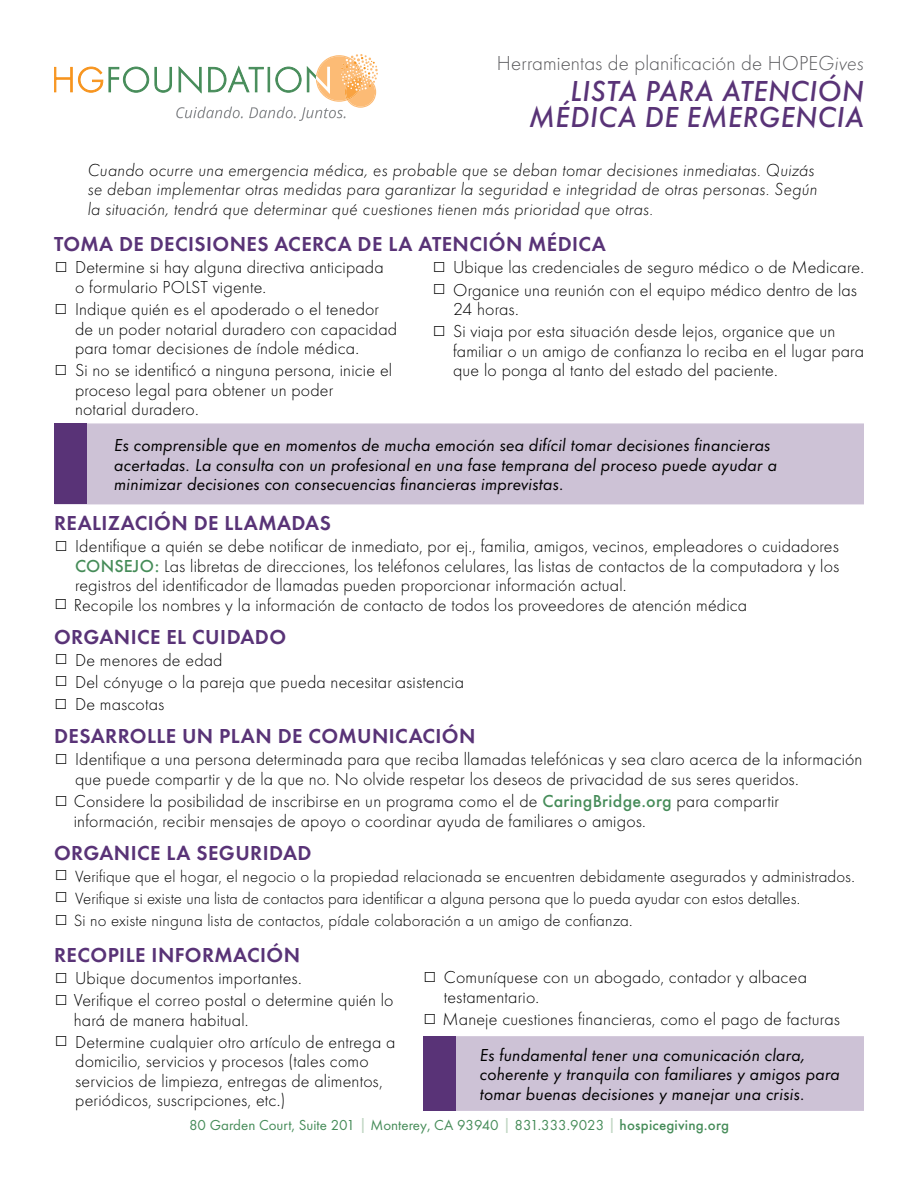
<style>
.page{position:relative;width:918px;height:1188px;background:#fff}
.page>*{position:absolute;margin:0;border:0;box-sizing:border-box;transform-origin:0 0}
.t1{font:italic 500 30px/25.5px "Function Pro";letter-spacing:.02em;color:#593377;text-align:right}
.t2{font:600 21px "Function Pro";letter-spacing:.02em;color:#593377}
.t3{font:300 21px "Function Pro";letter-spacing:.005em;color:#58585b}
.t4{font:300 18px/19.5px "Function Pro";letter-spacing:.01em;color:#000}
.t5{font:italic 18px/19.5px "Function Pro";letter-spacing:.01em;color:#000}
.t6{font:italic 300 18px/19.5px "Function Pro";letter-spacing:.01em;color:#000}
.t7{font:300 16.8px/22.2px "Function Pro";letter-spacing:.01em;color:#000}
.t8{font:15px "Function Pro";color:#468c59}
.s1{font-style:italic}
.s2{font-weight:500;color:#468c59}
.s3{font-weight:400;font-style:italic}
.s4{font-size:18px;color:#bdd4c0}
.s5{font-weight:500}
</style>
<div class="page">
<div style="left:55px;top:423px;width:809px;height:81px;background:#cdc2d6"></div>
<div style="left:54px;top:424px;width:32px;height:80px;background:#593377"></div>
<div style="left:423px;top:1036px;width:441px;height:75px;background:#cdc2d6"></div>
<div style="left:423px;top:1036px;width:32px;height:75px;background:#593377"></div>
<svg style="left:54px;top:54px;width:324px;height:67px"></svg>
<p class="t3" style="left:497px;top:51px;width:369px">Herramientas de planificación de HOPE<span class="s1">Gives</span></p>
<h1 class="t1" style="left:529px;top:78px;width:336px">LISTA PARA ATENCIÓN<br>MÉDICA DE EMERGENCIA</h1>
<p class="t6" style="left:88px;top:160px;width:731px">Cuando ocurre una emergencia médica, es probable que se deban tomar decisiones inmediatas. Quizás se deban implementar otras medidas para garantizar la seguridad e integridad de otras personas. Según la situación, tendrá que determinar qué cuestiones tienen más prioridad que otras.</p>
<p class="t2" style="left:54px;top:232px;width:553px">TOMA DE DECISIONES ACERCA DE LA ATENCIÓN MÉDICA</p>
<p class="t4" style="left:75px;top:258px;width:310px;text-indent:-21px">☐ Determine si hay alguna directiva anticipada o formulario POLST vigente.</p>
<p class="t4" style="left:75px;top:300px;width:324px;text-indent:-21px">☐ Indique quién es el apoderado o el tenedor de un poder notarial duradero con capacidad para tomar decisiones de índole médica.</p>
<p class="t4" style="left:75px;top:361px;width:319px;text-indent:-21px">☐ Si no se identificó a ninguna persona, inicie el proceso legal para obtener un poder<br>notarial duradero.</p>
<p class="t4" style="left:432px;top:257px;width:434px;line-height:22.2px">☐ Ubique las credenciales de seguro médico o de Medicare. ☐ Organice una reunión con el equipo médico dentro de las</p>
<p class="t4" style="left:432px;top:298px;width:405px;line-height:22.2px;text-indent:21px">24 horas.<br>☐ Si viaja por esta situación desde lejos, organice que un</p>
<p class="t4" style="left:453px;top:341px;width:412px">familiar o un amigo de confianza lo reciba en el lugar para que lo ponga al tanto del estado del paciente.</p>
<p class="t5" style="left:114px;top:436px;width:664px">Es comprensible que en momentos de mucha emoción sea difícil tomar decisiones financieras acertadas. La consulta con un profesional en una fase temprana del proceso puede ayudar a minimizar decisiones con consecuencias financieras imprevistas.</p>
<p class="t2" style="left:54px;top:510px;width:278px">REALIZACIÓN DE LLAMADAS</p>
<p class="t4" style="left:54px;top:537px;width:786px">☐ Identifique a quién se debe notificar de inmediato, por ej., familia, amigos, vecinos, empleadores o cuidadores</p>
<p class="t4" style="left:75px;top:556px;width:766px"><span class="s2">CONSEJO:</span> Las libretas de direcciones, los teléfonos celulares, las listas de contactos de la computadora y los</p>
<p class="t4" style="left:75px;top:576px;width:553px">registros del identificador de llamadas pueden proporcionar información actual.</p>
<p class="t4" style="left:54px;top:595px;width:695px">☐ Recopile los nombres y la información de contacto de todos los proveedores de atención médica</p>
<p class="t2" style="left:54px;top:624px;width:234px">ORGANICE EL CUIDADO</p>
<p class="t4" style="left:54px;top:649px;width:412px;line-height:22.2px">☐ De menores de edad<br>☐ Del cónyuge o la pareja que pueda necesitar asistencia ☐ De mascotas</p>
<p class="t2" style="left:54px;top:723px;width:423px">DESARROLLE UN PLAN DE COMUNICACIÓN</p>
<p class="t4" style="left:75px;top:750px;width:789px;text-indent:-21px">☐ Identifique a una persona determinada para que reciba llamadas telefónicas y sea claro acerca de la información que puede compartir y de la que no. No olvide respetar los deseos de privacidad de sus seres queridos.</p>
<p class="t4" style="left:74px;top:792px;width:707px;text-indent:-20px">☐ Considere la posibilidad de inscribirse en un programa como el de <span class="s2">CaringBridge.org</span> para compartir información, recibir mensajes de apoyo o coordinar ayuda de familiares o amigos.</p>
<p class="t2" style="left:54px;top:840px;width:259px">ORGANICE LA SEGURIDAD</p>
<p class="t7" style="left:54px;top:865px;width:802px">☐ Verifique que el hogar, el negocio o la propiedad relacionada se encuentren debidamente asegurados y administrados. ☐ Verifique si existe una lista de contactos para identificar a alguna persona que lo pueda ayudar con estos detalles.<br>☐ Si no existe ninguna lista de contactos, pídale colaboración a un amigo de confianza.</p>
<p class="t2" style="left:54px;top:942px;width:248px">RECOPILE INFORMACIÓN</p>
<p class="t4" style="left:54px;top:967px;width:341px;line-height:22.2px">☐ Ubique documentos importantes.<br>☐ Verifique el correo postal o determine quién lo</p>
<p class="t4" style="left:54px;top:1009px;width:343px;line-height:22.2px;text-indent:20px">hará de manera habitual.<br>☐ Determine cualquier otro artículo de entrega a</p>
<p class="t4" style="left:75px;top:1052px;width:309px">domicilio, servicios y procesos (tales como servicios de limpieza, entregas de alimentos, periódicos, suscripciones, etc.)</p>
<p class="t4" style="left:444px;top:968px;width:365px;text-indent:-21px">☐ Comuníquese con un abogado, contador y albacea testamentario.</p>
<p class="t4" style="left:480px;top:1002px;width:362px;line-height:35.5px;text-indent:-57px">☐ Maneje cuestiones financieras, como el pago de facturas<br><span class="s3">Es fundamental tener una comunicación clara,</span></p>
<p class="t5" style="left:480px;top:1065px;width:362px">coherente y tranquila con familiares y amigos para tomar buenas decisiones y manejar una crisis.</p>
<p class="t8" style="left:189px;top:1117px;width:541px">80 Garden Court, Suite 201 <span class="s4">|</span> Monterey, CA 93940 <span class="s4">|</span> 831.333.9023 <span class="s4">|</span> <span class="s5">hospicegiving.org</span></p>
</div>
